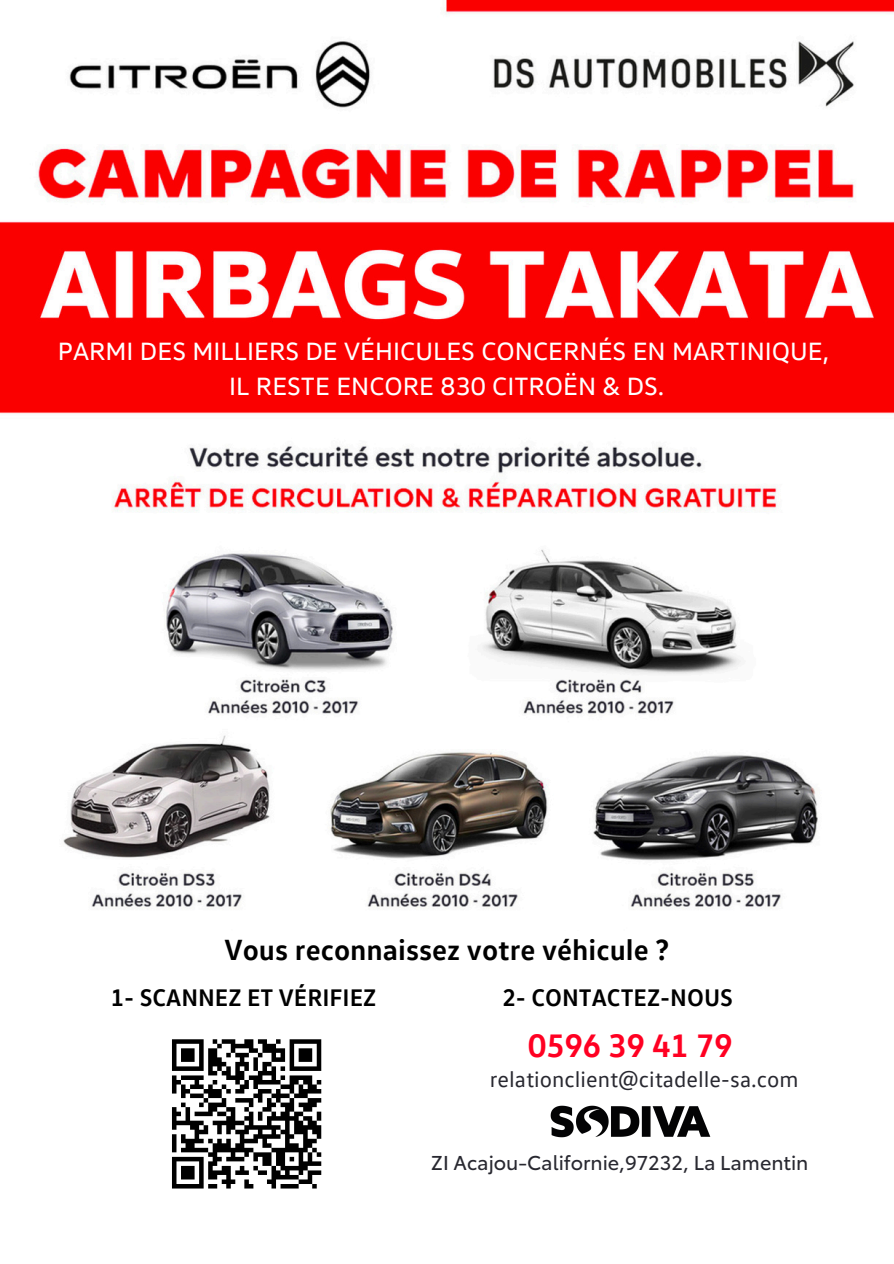
<style>
.page{position:relative;width:894px;height:1264px;background:#fff}
.page>*{position:absolute;margin:0;border:0;box-sizing:border-box;transform-origin:0 0}
.t1{font:700 33px "VW Text";color:#f02}
.t2{font:700 29.7px "VW Text";color:#000}
.t3{font:25.5px/35px "VW Head";color:#fff;text-align:center}
.t4{font:700 24.45px "VW Text";color:#000}
.t5{font:22.65px "VW Text";color:#282830}
.t6{font:19.8px "Toyota Type";color:#282830}
</style>
<div class="page">
<img style="left:0;top:0;width:893px;height:910px">
<svg style="left:172px;top:1039px;width:150px;height:150px"></svg>
<img style="left:550px;top:1105px;width:161px;height:33px">
<h6 class="t3" style="left:58px;top:332px;width:772px">PARMI DES MILLIERS DE VÉHICULES CONCERNÉS EN MARTINIQUE,<br>IL RESTE ENCORE 830 CITROËN &amp; DS.</h6>
<p class="t3" style="left:251px;top:370px;width:414px">RESTE ENCORE 800 CITROËN ET DS</p>
<h3 class="t2" style="left:224px;top:930px;width:446px">Vous reconnaissez votre véhicule ?</h3>
<h1 class="t4" style="left:111px;top:981px;width:267px">1- SCANNEZ ET VÉRIFIEZ</h1>
<h5 class="t4" style="left:502px;top:981px;width:232px">2- CONTACTEZ-NOUS</h5>
<h2 class="t1" style="left:528px;top:1024px;width:206px">0596 39 41 79</h2>
<h4 class="t5" style="left:489px;top:1063px;width:310px">relationclient@citadelle-sa.com</h4>
<h4 class="t6" style="left:430px;top:1146px;width:379px">ZI Acajou-Californie,97232, La Lamentin</h4>
</div>
